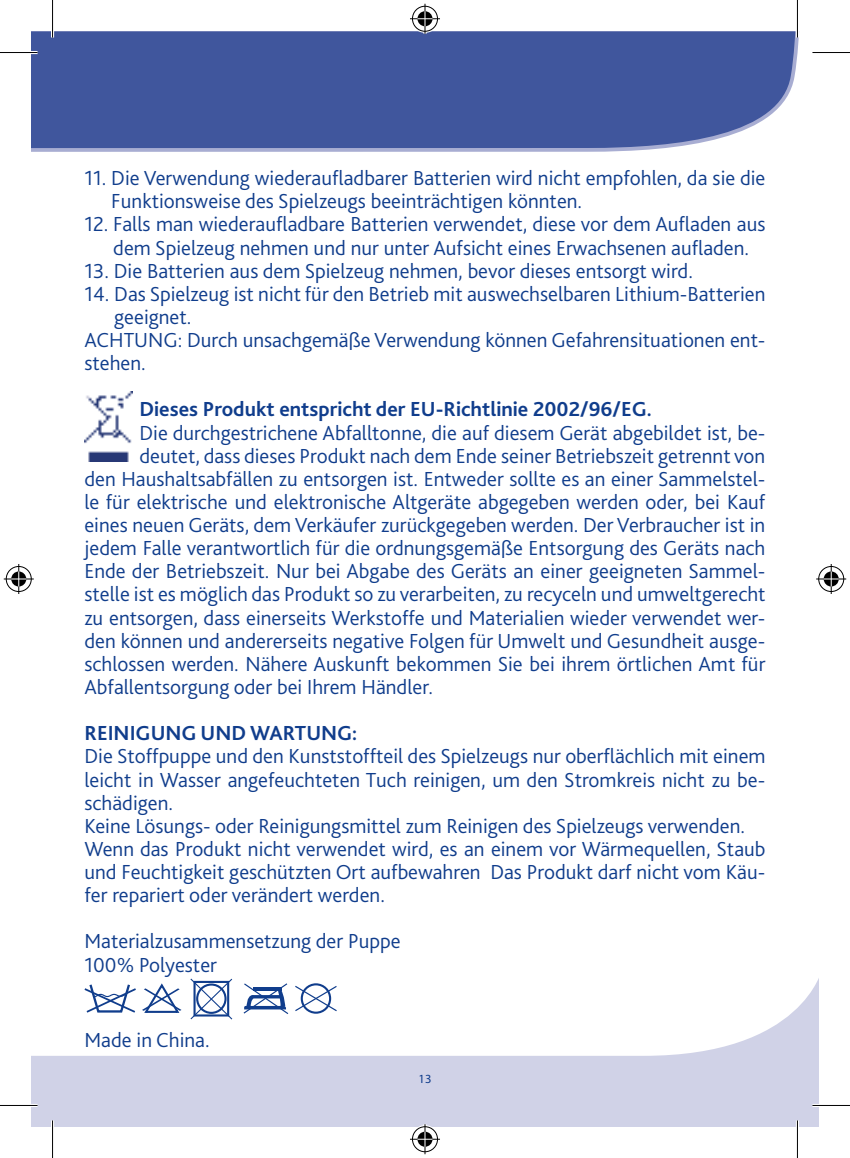
<style>
.page{position:relative;width:850px;height:1158px;background:#fff}
.page>*{position:absolute;margin:0;border:0;box-sizing:border-box;transform-origin:0 0}
.t1{font:300 21.25px/23px "Bliss 2";color:#103d8c}
.t2{font:700 21.25px "Bliss 2";color:#103d8c}
.t3{font:12.5px "Myriad Pro";color:#103d8c}
</style>
<div class="page">
<svg style="left:31px;top:980px;width:787px;height:146px;fill:#d0d2e7"></svg>
<svg style="left:31px;top:31px;width:769px;height:121px;background:#4b5fa2"></svg>
<img style="left:84px;top:391px;width:48px;height:70px">
<svg style="left:189px;top:978px;width:44px;height:42px"></svg>
<div style="left:193px;top:980px;width:36px;height:36px;border:2px solid #103d8c"></div>
<svg style="left:242px;top:982px;width:96px;height:33px"></svg>
<svg style="left:82px;top:981px;width:99px;height:33px"></svg>
<hr style="left:0;top:51px;width:38px;height:3px;background:#fff">
<hr style="left:0;top:1103px;width:38px;height:3px;background:#fff">
<hr style="left:812px;top:1103px;width:37px;height:3px;background:#fff">
<hr style="left:51px;top:0;width:3px;height:38px;background:#fff">
<hr style="left:51px;top:1120px;width:3px;height:37px;background:#fff">
<hr style="left:795px;top:0;width:3px;height:38px;background:#fff">
<hr style="left:795px;top:1120px;width:3px;height:37px;background:#fff">
<hr style="left:0;top:52px;width:38px;height:1px;background:#000">
<hr style="left:812px;top:52px;width:37px;height:1px;background:#000">
<hr style="left:0;top:1104px;width:38px;height:1px;background:#000">
<hr style="left:812px;top:1104px;width:37px;height:1px;background:#000">
<hr style="left:52px;top:0;width:1px;height:38px;background:#000">
<hr style="left:52px;top:1120px;width:1px;height:37px;background:#000">
<hr style="left:796px;top:0;width:1px;height:38px;background:#000">
<hr style="left:796px;top:1120px;width:1px;height:37px;background:#000">
<div style="left:410px;top:5px;width:29px;height:28px;border:3px solid #fff;border-radius:50%"></div>
<hr style="left:410px;top:17px;width:30px;height:3px;background:#fff">
<hr style="left:423px;top:4px;width:3px;height:30px;background:#fff">
<div style="left:415px;top:10px;width:19px;height:18px;border:3px solid #fff;border-radius:50%"></div>
<div style="left:412px;top:6px;width:25px;height:26px;border:1px solid #000;border-radius:50%"></div>
<hr style="left:410px;top:18px;width:30px;height:1px;background:#000">
<hr style="left:424px;top:4px;width:1px;height:30px;background:#000">
<svg style="left:417px;top:11px;width:15px;height:15px"></svg>
<div style="left:410px;top:1125px;width:29px;height:28px;border:3px solid #fff;border-radius:50%"></div>
<hr style="left:410px;top:1137px;width:30px;height:3px;background:#fff">
<hr style="left:423px;top:1124px;width:3px;height:30px;background:#fff">
<div style="left:415px;top:1130px;width:19px;height:18px;border:3px solid #fff;border-radius:50%"></div>
<div style="left:412px;top:1126px;width:25px;height:25px;border:1px solid #000;border-radius:50%"></div>
<hr style="left:410px;top:1138px;width:30px;height:1px;background:#000">
<hr style="left:424px;top:1124px;width:1px;height:30px;background:#000">
<svg style="left:417px;top:1131px;width:15px;height:15px"></svg>
<div style="left:5px;top:565px;width:28px;height:28px;border:3px solid #fff;border-radius:50%"></div>
<hr style="left:4px;top:577px;width:30px;height:3px;background:#fff">
<hr style="left:17px;top:564px;width:3px;height:30px;background:#fff">
<div style="left:10px;top:570px;width:18px;height:18px;border:3px solid #fff;border-radius:50%"></div>
<div style="left:6px;top:566px;width:26px;height:25px;border:1px solid #000;border-radius:50%"></div>
<hr style="left:4px;top:578px;width:30px;height:1px;background:#000">
<hr style="left:18px;top:564px;width:1px;height:30px;background:#000">
<svg style="left:11px;top:571px;width:15px;height:15px"></svg>
<div style="left:816px;top:565px;width:28px;height:28px;border:3px solid #fff;border-radius:50%"></div>
<hr style="left:815px;top:577px;width:30px;height:3px;background:#fff">
<hr style="left:829px;top:564px;width:3px;height:30px;background:#fff">
<div style="left:821px;top:570px;width:18px;height:18px;border:3px solid #fff;border-radius:50%"></div>
<div style="left:818px;top:566px;width:25px;height:25px;border:1px solid #000;border-radius:50%"></div>
<hr style="left:815px;top:578px;width:30px;height:1px;background:#000">
<hr style="left:830px;top:564px;width:1px;height:30px;background:#000">
<svg style="left:823px;top:571px;width:15px;height:15px"></svg>
<p class="t1" style="left:111px;top:166px;width:655px;text-indent:-27px">11. Die Verwendung wiederaufladbarer Batterien wird nicht empfohlen, da sie die<br>Funktionsweise des Spielzeugs beeinträchtigen könnten.</p>
<p class="t1" style="left:84px;top:212px;width:682px;text-align:center">12. Falls man wiederaufladbare Batterien verwendet, diese vor dem Aufladen aus dem Spielzeug nehmen und nur unter Aufsicht eines Erwachsenen aufladen.</p>
<p class="t1" style="left:84px;top:258px;width:609px">13. Die Batterien aus dem Spielzeug nehmen, bevor dieses entsorgt wird.</p>
<p class="t1" style="left:84px;top:282px;width:682px">14. Das Spielzeug ist nicht für den Betrieb mit auswechselbaren Lithium-Batterien</p>
<p class="t1" style="left:114px;top:306px;width:79px">geeignet.</p>
<p class="t1" style="left:84px;top:328px;width:682px">ACHTUNG: Durch unsachgemäße Verwendung können Gefahrensituationen ent-</p>
<p class="t1" style="left:84px;top:351px;width:63px">stehen.</p>
<p class="t2" style="left:139px;top:398px;width:513px">Dieses Produkt entspricht der EU-Richtlinie 2002/96/EG.</p>
<p class="t1" style="left:139px;top:420px;width:627px">Die durchgestrichene Abfalltonne, die auf diesem Gerät abgebildet ist, be-</p>
<p class="t1" style="left:139px;top:443px;width:627px">deutet, dass dieses Produkt nach dem Ende seiner Betriebszeit getrennt von</p>
<p class="t1" style="left:84px;top:466px;width:682px">den Haushaltsabfällen zu entsorgen ist. Entweder sollte es an einer Sammelstel-</p>
<p class="t1" style="left:84px;top:490px;width:682px">le für elektrische und elektronische Altgeräte abgegeben werden oder, bei Kauf</p>
<p class="t1" style="left:84px;top:513px;width:682px">eines neuen Geräts, dem Verkäufer zurückgegeben werden. Der Verbraucher ist in</p>
<p class="t1" style="left:84px;top:536px;width:682px">jedem Falle verantwortlich für die ordnungsgemäße Entsorgung des Geräts nach</p>
<p class="t1" style="left:84px;top:559px;width:682px">Ende der Betriebszeit. Nur bei Abgabe des Geräts an einer geeigneten Sammel-</p>
<p class="t1" style="left:84px;top:582px;width:682px">stelle ist es möglich das Produkt so zu verarbeiten, zu recyceln und umweltgerecht</p>
<p class="t1" style="left:84px;top:605px;width:682px">zu entsorgen, dass einerseits Werkstoffe und Materialien wieder verwendet wer-</p>
<p class="t1" style="left:84px;top:628px;width:682px">den können und andererseits negative Folgen für Umwelt und Gesundheit ausge-</p>
<p class="t1" style="left:84px;top:651px;width:682px">schlossen werden. Nähere Auskunft bekommen Sie bei ihrem örtlichen Amt für</p>
<p class="t1" style="left:84px;top:675px;width:350px">Abfallentsorgung oder bei Ihrem Händler.</p>
<p class="t2" style="left:84px;top:722px;width:274px">REINIGUNG UND WARTUNG:</p>
<p class="t1" style="left:84px;top:744px;width:682px">Die Stoffpuppe und den Kunststoffteil des Spielzeugs nur oberflächlich mit einem leicht in Wasser angefeuchteten Tuch reinigen, um den Stromkreis nicht zu be&shy;schädigen.<br>Keine Lösungs- oder Reinigungsmittel zum Reinigen des Spielzeugs verwenden.<br>Wenn das Produkt nicht verwendet wird, es an einem vor Wärmequellen, Staub und Feuchtigkeit geschützten Ort aufbewahren Das Produkt darf nicht vom Käu&shy;fer repariert oder verändert werden.</p>
<p class="t1" style="left:84px;top:930px;width:317px">Materialzusammensetzung der Puppe<br>100% Polyester</p>
<p class="t1" style="left:84px;top:1027px;width:127px">Made in China.</p>
<p class="t3" style="left:418px;top:1071px;width:14px">13</p>
</div>
